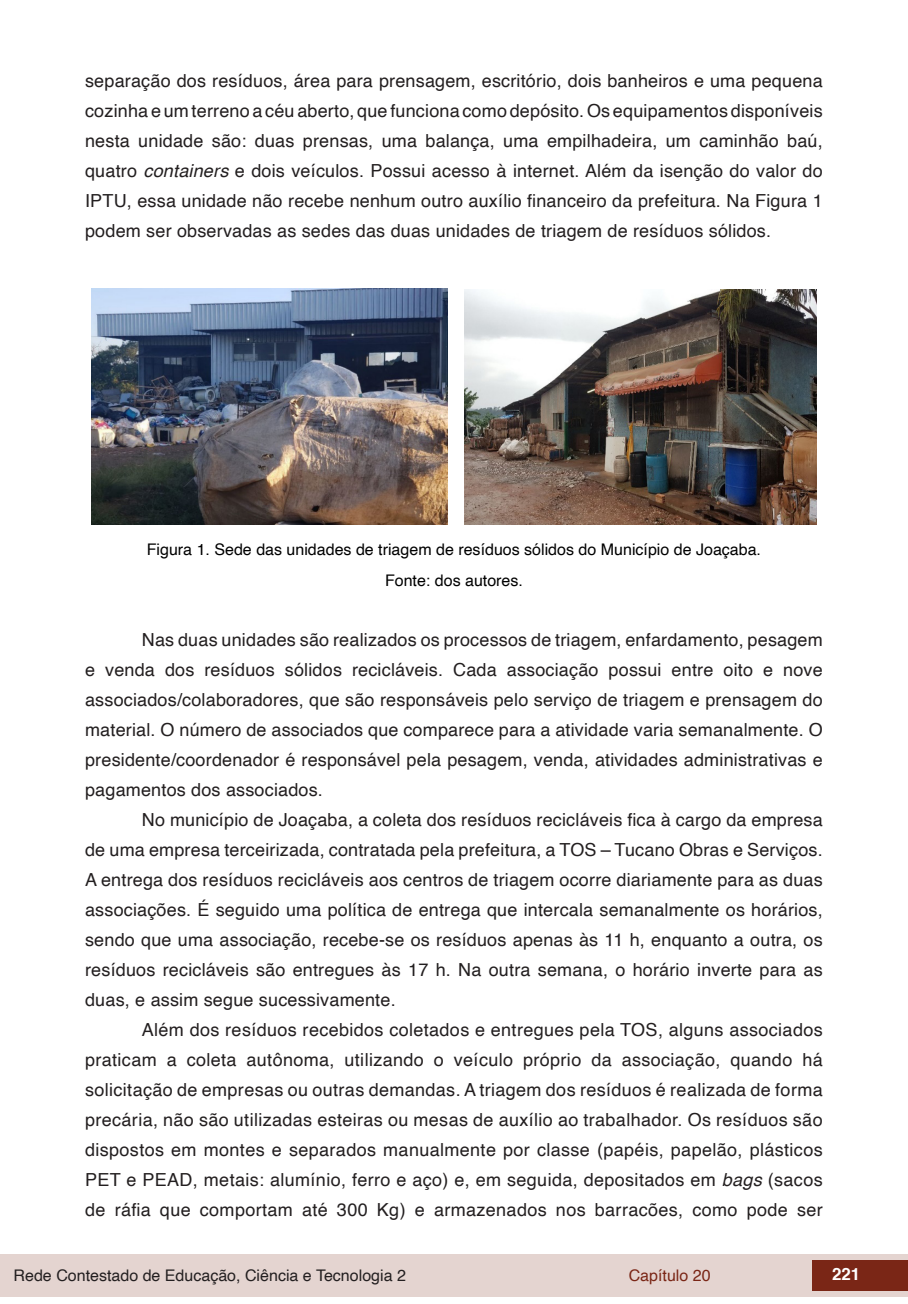
<style>
.page{position:relative;width:908px;height:1304px;background:#fff}
.page>*{position:absolute;margin:0;border:0;box-sizing:border-box;transform-origin:0 0}
.t1{font:18px/30px "Helvetica";letter-spacing:.01em;color:#231f20;text-align:justify}
.t2{font:700 16.8px "Helvetica";color:#fff}
.t3{font:16px/30.6px "Helvetica";color:#000;text-align:center}
.t4{font:16px "Helvetica";color:#231f20}
.t5{font:16px "Helvetica";color:#7a2616}
.s1{font-style:italic}
</style>
<div class="page">
<div style="left:0;top:1254px;width:906px;height:43px;background:#e4d4d0"></div>
<div style="left:812px;top:1261px;width:95px;height:30px;background:#7a2616"></div>
<img style="left:92px;top:288px;width:355px;height:237px">
<img style="left:464px;top:289px;width:351px;height:236px">
<p class="t1" style="left:85px;top:66px;width:738px">separação dos resíduos, área para prensagem, escritório, dois banheiros e uma pequena cozinha e um terreno a céu aberto, que funciona como depósito. Os equipamentos disponíveis nesta unidade são: duas prensas, uma balança, uma empilhadeira, um caminhão baú, quatro <span class="s1">containers</span> e dois veículos. Possui acesso à internet. Além da isenção do valor do IPTU, essa unidade não recebe nenhum outro auxílio financeiro da prefeitura. Na Figura 1 podem ser observadas as sedes das duas unidades de triagem de resíduos sólidos.</p>
<p class="t3" style="left:147px;top:535px;width:615px">Figura 1. Sede das unidades de triagem de resíduos sólidos do Município de Joaçaba.<br>Fonte: dos autores.</p>
<p class="t1" style="left:85px;top:625px;width:738px;text-indent:57px">Nas duas unidades são realizados os processos de triagem, enfardamento, pesagem e venda dos resíduos sólidos recicláveis. Cada associação possui entre oito e nove associados/colaboradores, que são responsáveis pelo serviço de triagem e prensagem do material. O número de associados que comparece para a atividade varia semanalmente. O presidente/coordenador é responsável pela pesagem, venda, atividades administrativas e pagamentos dos associados.</p>
<p class="t1" style="left:85px;top:805px;width:738px;text-indent:57px">No município de Joaçaba, a coleta dos resíduos recicláveis fica à cargo da empresa de uma empresa terceirizada, contratada pela prefeitura, a TOS – Tucano Obras e Serviços.<br>A entrega dos resíduos recicláveis aos centros de triagem ocorre diariamente para as duas associações. É seguido uma política de entrega que intercala semanalmente os horários, sendo que uma associação, recebe-se os resíduos apenas às 11 h, enquanto a outra, os resíduos recicláveis são entregues às 17 h. Na outra semana, o horário inverte para as duas, e assim segue sucessivamente.</p>
<p class="t1" style="left:85px;top:1015px;width:738px;text-indent:57px">Além dos resíduos recebidos coletados e entregues pela TOS, alguns associados praticam a coleta autônoma, utilizando o veículo próprio da associação, quando há solicitação de empresas ou outras demandas. A triagem dos resíduos é realizada de forma precária, não são utilizadas esteiras ou mesas de auxílio ao trabalhador. Os resíduos são dispostos em montes e separados manualmente por classe (papéis, papelão, plásticos PET e PEAD, metais: alumínio, ferro e aço) e, em seguida, depositados em <span class="s1">bags</span> (sacos de ráfia que comportam até 300 Kg) e armazenados nos barracões, como pode ser</p>
<p class="t4" style="left:14px;top:1263px;width:393px">Rede Contestado de Educação, Ciência e Tecnologia 2</p>
<p class="t5" style="left:628px;top:1263px;width:83px">Capítulo 20</p>
<p class="t2" style="left:831px;top:1261px;width:30px">221</p>
</div>
